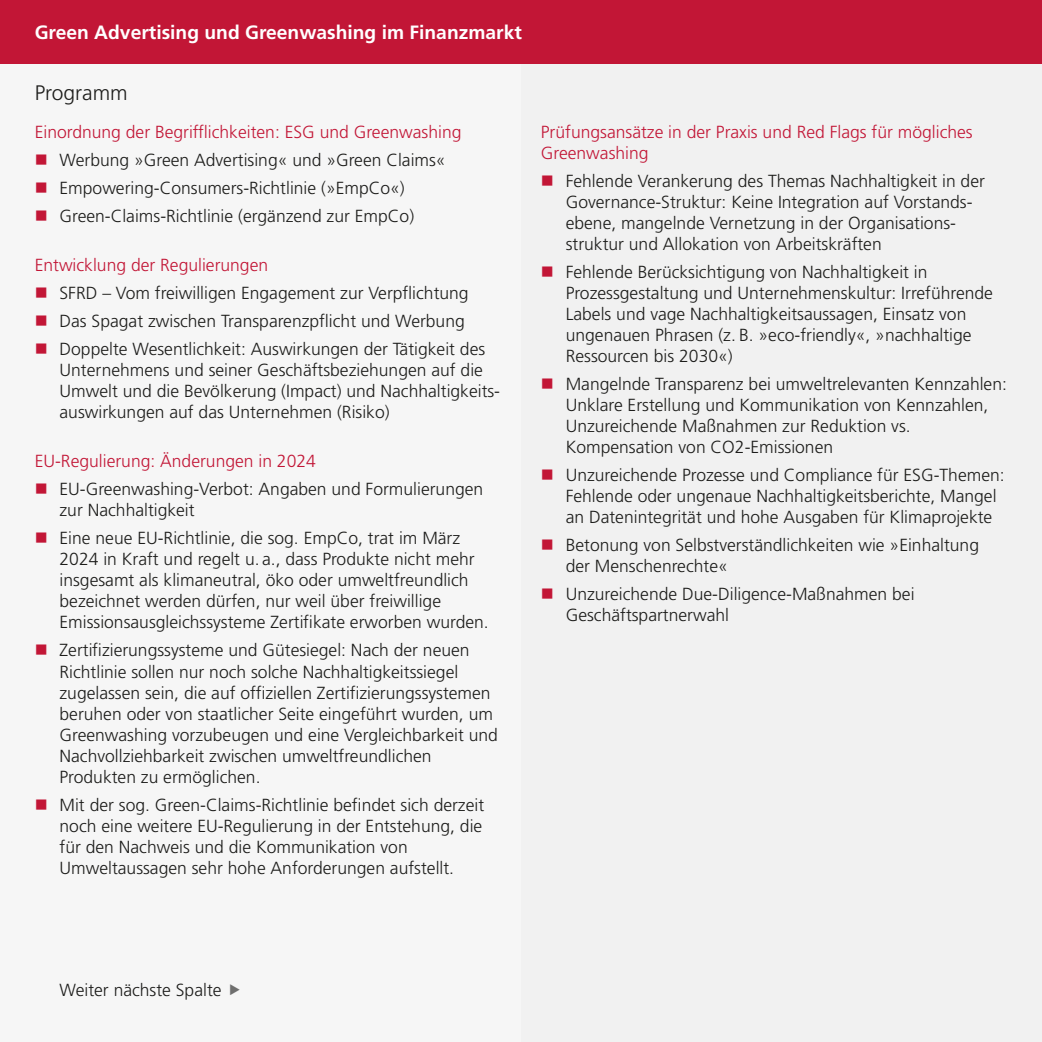
<style>
.page{position:relative;width:1042px;height:1042px;background:#fff}
.page>*{position:absolute;margin:0;border:0;box-sizing:border-box;transform-origin:0 0}
.t1{font:300 21px "Frutiger LT Pro";color:#1d1d1b}
.t2{font:700 19.25px "Frutiger LT Pro";color:#fff}
.t3{font:300 17.5px/21px "Frutiger LT Pro";color:#1d1d1b}
.t4{font:300 17.5px/21px "Frutiger LT Pro";color:#c21636}
</style>
<div class="page">
<div style="left:0;top:0;width:1042px;height:65px;background:#c21636"></div>
<div style="left:521px;top:65px;width:521px;height:977px;background:#f1f1f1"></div>
<div style="left:0;top:65px;width:521px;height:977px;background:#f6f6f6"></div>
<p class="t2" style="left:35px;top:25px;width:489px">Green Advertising und Greenwashing im Finanzmarkt</p>
<p class="t1" style="left:35px;top:84px;width:94px">Programm</p>
<p class="t4" style="left:35px;top:123px;width:428px">Einordnung der Begrifflichkeiten: ESG und Greenwashing</p>
<p class="t3" style="left:60px;top:148px;width:388px;line-height:28px">Werbung »Green Advertising« und »Green Claims«<br>Empowering-Consumers-Richtlinie (»EmpCo«)<br>Green-Claims-Richtlinie (ergänzend zur EmpCo)</p>
<p class="t4" style="left:35px;top:256px;width:235px">Entwicklung der Regulierungen</p>
<p class="t3" style="left:60px;top:281px;width:427px;line-height:28px">SFRD – Vom freiwilligen Engagement zur Verpflichtung<br>Das Spagat zwischen Transparenzpflicht und Werbung<br>Doppelte Wesentlichkeit: Auswirkungen der Tätigkeit des</p>
<p class="t3" style="left:60px;top:361px;width:442px">Unternehmens und seiner Geschäftsbeziehungen auf die<br>Umwelt und die Bevölkerung (Impact) und Nachhaltigkeits&shy;auswirkungen auf das Unternehmen (Risiko)</p>
<p class="t4" style="left:35px;top:452px;width:283px">EU-Regulierung: Änderungen in 2024</p>
<p class="t3" style="left:60px;top:480px;width:425px">EU-Greenwashing-Verbot: Angaben und Formulierungen zur Nachhaltigkeit</p>
<p class="t3" style="left:60px;top:529px;width:431px">Eine neue EU-Richtlinie, die sog. EmpCo, trat im März 2024 in Kraft und regelt u. a., dass Produkte nicht mehr insgesamt als klimaneutral, öko oder umweltfreundlich bezeichnet werden dürfen, nur weil über freiwillige Emissionsausgleichssysteme Zertifikate erworben wurden.</p>
<p class="t3" style="left:60px;top:641px;width:440px">Zertifizierungssysteme und Gütesiegel: Nach der neuen Richtlinie sollen nur noch solche Nachhaltigkeitssiegel zugelassen sein, die auf offiziellen Zertifizierungssystemen beruhen oder von staatlicher Seite eingeführt wurden, um Greenwashing vorzubeugen und eine Vergleichbarkeit und Nachvollziehbarkeit zwischen umweltfreundlichen Produkten zu ermöglichen.</p>
<p class="t3" style="left:60px;top:795px;width:426px">Mit der sog. Green-Claims-Richtlinie befindet sich derzeit noch eine weitere EU-Regulierung in der Entstehung, die für den Nachweis und die Kommunikation von Umweltaussagen sehr hohe Anforderungen aufstellt.</p>
<p class="t4" style="left:541px;top:123px;width:433px">Prüfungsansätze in der Praxis und Red Flags für mögliches<br>Greenwashing</p>
<p class="t3" style="left:566px;top:172px;width:421px">Fehlende Verankerung des Themas Nachhaltigkeit in der Governance-Struktur: Keine Integration auf Vorstands&shy;ebene, mangelnde Vernetzung in der Organisations&shy;struktur und Allokation von Arbeitskräften</p>
<p class="t3" style="left:566px;top:263px;width:429px">Fehlende Berücksichtigung von Nachhaltigkeit in Prozessgestaltung und Unternehmenskultur: Irreführende Labels und vage Nachhaltigkeitsaussagen, Einsatz von ungenauen Phrasen (z. B. »eco-friendly«, »nachhaltige Ressourcen bis 2030«)</p>
<p class="t3" style="left:566px;top:375px;width:443px">Mangelnde Transparenz bei umweltrelevanten Kennzahlen:<br>Unklare Erstellung und Kommunikation von Kennzahlen, Unzureichende Maßnahmen zur Reduktion vs.<br>Kompensation von CO2-Emissionen</p>
<p class="t3" style="left:566px;top:466px;width:440px">Unzureichende Prozesse und Compliance für ESG-Themen:<br>Fehlende oder ungenaue Nachhaltigkeitsberichte, Mangel an Datenintegrität und hohe Ausgaben für Klimaprojekte</p>
<p class="t3" style="left:566px;top:536px;width:415px">Betonung von Selbstverständlichkeiten wie »Einhaltung der Menschenrechte«</p>
<p class="t3" style="left:566px;top:585px;width:350px">Unzureichende Due-Diligence-Maßnahmen bei<br>Geschäftspartnerwahl</p>
<p class="t3" style="left:60px;top:981px;width:164px">Weiter nächste Spalte</p>
</div>
